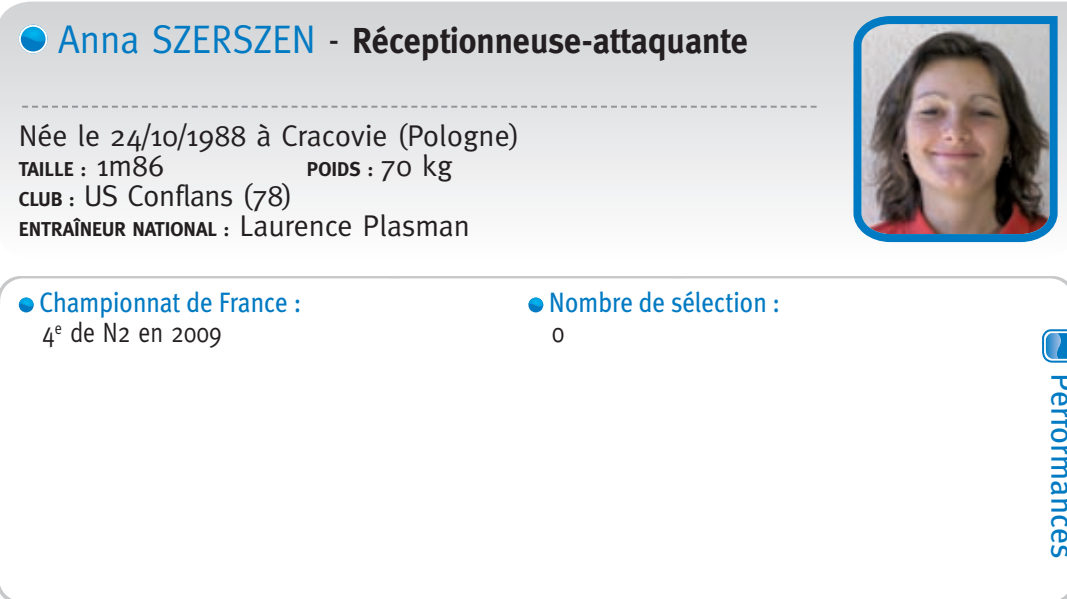
<style>
.page{position:relative;width:1067px;height:599px;background:#fff}
.page>*{position:absolute;margin:0;border:0;box-sizing:border-box;transform-origin:0 0}
.t1{font:700 36px "Meta";color:#231f20;scale:.95 1}
.t2{font:32px "Meta Plus";color:#007ac2}
.t3{font:30px "Meta";color:#231f20}
.t4{font:28px "Meta Plus";color:#007ac2;scale:.9 1}
.t5{font:28px "Meta";color:#231f20;scale:.85 1}
.t6{font:700 20px "Meta";color:#231f20}
.s1{font-weight:400;font-size:40px;color:#007ac2}
.s2{font-weight:400;font-size:40px}
.s3{font-weight:400;font-size:30px}
.s4{font-weight:700;font-size:20px}
</style>
<div class="page">
<svg style="left:0;top:2px;width:1067px;height:241px"></svg>
<svg style="left:22px;top:106px;width:794px;height:2px;background:#b9babd"></svg>
<svg style="left:19px;top:25px;width:29px;height:28px"></svg>
<div style="left:19px;top:25px;width:29px;height:28px;border:4px solid #fff;border-radius:50%"></div>
<svg style="left:19px;top:304px;width:15px;height:8px"></svg>
<svg style="left:528px;top:304px;width:15px;height:8px"></svg>
<img style="left:853px;top:16px;width:204px;height:226px">
<svg style="left:0;top:276px;width:1067px;height:28px"></svg>
<svg style="left:1042px;top:329px;width:25px;height:33px"></svg>
<h1 class="t1" style="left:58px;top:20px;width:727px"><span class="s1">Anna SZERSZEN</span> <span class="s2">-</span> Réceptionneuse-attaquante</h1>
<h3 class="t3" style="left:19px;top:118px;width:502px">Née le 24/10/1988 à Cracovie (Pologne)</h3>
<p class="t6" style="left:19px;top:157px;width:147px">TAILLE : <span class="s3">1m86</span></p>
<p class="t6" style="left:307px;top:157px;width:147px">POIDS : <span class="s3">70 kg</span></p>
<h3 class="t3" style="left:19px;top:178px;width:275px"><span class="s4">CLUB :</span> US Conflans (78)</h3>
<p class="t6" style="left:19px;top:217px;width:453px">ENTRAÎNEUR NATIONAL : <span class="s3">Laurence Plasman</span></p>
<h3 class="t4" style="left:39px;top:286px;width:293px">Championnat de France :</h3>
<h3 class="t5" style="left:42px;top:316px;width:213px">4<sup>e</sup> de N2 en 2009</h3>
<h3 class="t4" style="left:549px;top:286px;width:258px">Nombre de sélection :</h3>
<h3 class="t5" style="left:552px;top:316px;width:16px">0</h3>
<h2 class="t2" style="left:1081px;top:373px;width:187px;rotate:90deg">Performances</h2>
</div>
